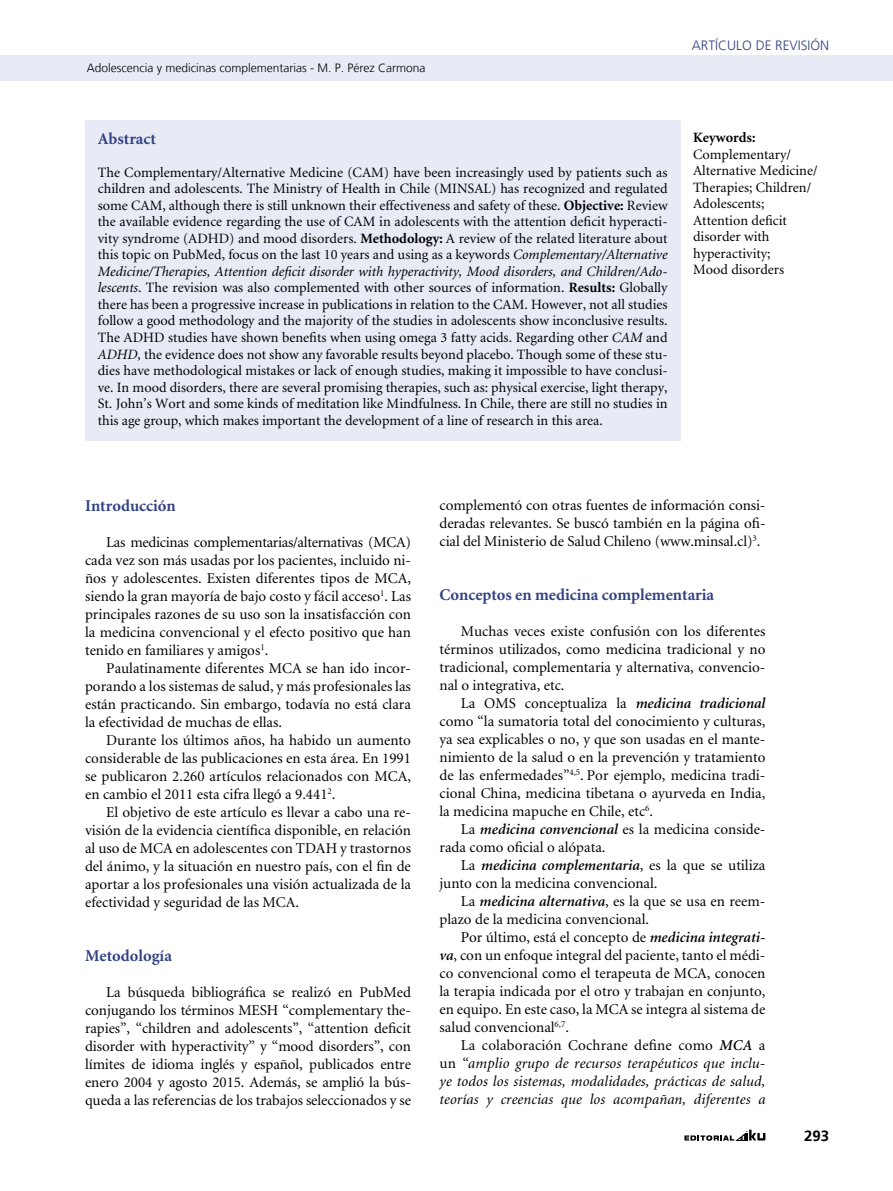
<style>
.page{position:relative;width:893px;height:1191px;background:#fff}
.page>*{position:absolute;margin:0;border:0;box-sizing:border-box;transform-origin:0 0}
.t1{font:700 16.5px "Minion";color:#314282}
.t2{font:15px/18px "Minion";color:#000;text-align:justify}
.t3{font:italic 15px/18px "Minion";letter-spacing:.01em;color:#000;text-align:justify}
.t4{font:700 15px "Frutiger LT";color:#000}
.t5{font:14.25px/16.5px "Minion";color:#000}
.t6{font:700 14.25px "Minion";color:#000}
.t7{font:300 13.5px "Frutiger LT";color:#314282}
.t8{font:300 12px "Frutiger LT";color:#000}
.s1{font-weight:700}
.s2{font-style:italic}
.s3{font-weight:600;font-style:italic}
.s4{font-style:normal}
.s5{font-weight:600}
</style>
<div class="page">
<svg style="left:684px;top:1129px;width:81px;height:11px"></svg>
<div style="left:0;top:55px;width:893px;height:26px;background:#e8eaf6"></div>
<div style="left:85px;top:121px;width:595px;height:320px;background:#e8eaf6"></div>
<p class="t8" style="left:87px;top:61px;width:340px">Adolescencia y medicinas complementarias - M. P. Pérez Carmona</p>
<p class="t1" style="left:98px;top:130px;width:60px">Abstract</p>
<p class="t5" style="left:98px;top:165px;width:571px;text-align:justify">The Complementary/Alternative Medicine (CAM) have been increasingly used by patients such as children and adolescents. The Ministry of Health in Chile (MINSAL) has recognized and regulated some CAM, although there is still unknown their effectiveness and safety of these. <span class="s1">Objective:</span> Review the available evidence regarding the use of CAM in adolescents with the attention deficit hyperacti&shy;vity syndrome (ADHD) and mood disorders. <span class="s1">Methodology:</span> A review of the related literature about this topic on PubMed, focus on the last 10 years and using as a keywords <span class="s2">Complementary/Alternative Medicine/Therapies, Attention deficit disorder with hyperactivity, Mood disorders, and Children/Ado&shy;lescents</span>. The revision was also complemented with other sources of information. <span class="s1">Results:</span> Globally there has been a progressive increase in publications in relation to the CAM. However, not all studies follow a good methodology and the majority of the studies in adolescents show inconclusive results.<br>The ADHD studies have shown benefits when using omega 3 fatty acids. Regarding other <span class="s2">CAM</span> and <span class="s2">ADHD,</span> the evidence does not show any favorable results beyond placebo. Though some of these stu&shy;dies have methodological mistakes or lack of enough studies, making it impossible to have conclusi&shy;ve. In mood disorders, there are several promising therapies, such as: physical exercise, light therapy, St. John’s Wort and some kinds of meditation like Mindfulness. In Chile, there are still no studies in this age group, which makes important the development of a line of research in this area.</p>
<p class="t7" style="left:692px;top:38px;width:36px">artículo</p>
<p class="t7" style="left:756px;top:38px;width:27px">de revisi</p>
<p class="t7" style="left:810px;top:38px;width:20px">ón</p>
<p class="t6" style="left:693px;top:130px;width:64px">Keywords:</p>
<p class="t5" style="left:693px;top:146px;width:126px">Complementary/<br>Alternative Medicine/<br>Therapies; Children/<br>Adolescents;<br>Attention deficit disorder with hyperactivity;<br>Mood disorders</p>
<p class="t1" style="left:85px;top:497px;width:92px">Introducción</p>
<p class="t2" style="left:85px;top:533px;width:327px;text-indent:21px">Las medicinas complementarias/alternativas (MCA) cada vez son más usadas por los pacientes, incluido ni&shy;ños y adolescentes. Existen diferentes tipos de MCA, siendo la gran mayoría de bajo costo y fácil acceso<sup>1</sup>. Las principales razones de su uso son la insatisfacción con la medicina convencional y el efecto positivo que han tenido en familiares y amigos<sup>1</sup>.</p>
<p class="t2" style="left:85px;top:659px;width:327px;text-indent:21px">Paulatinamente diferentes MCA se han ido incor&shy;porando a los sistemas de salud, y más profesionales las están practicando. Sin embargo, todavía no está clara la efectividad de muchas de ellas.</p>
<p class="t2" style="left:85px;top:731px;width:327px;text-indent:21px">Durante los últimos años, ha habido un aumento considerable de las publicaciones en esta área. En 1991 se publicaron 2.260 artículos relacionados con MCA, en cambio el 2011 esta cifra llegó a 9.441<sup>2</sup>.</p>
<p class="t2" style="left:85px;top:803px;width:327px;text-indent:21px">El objetivo de este artículo es llevar a cabo una re&shy;visión de la evidencia científica disponible, en relación al uso de MCA en adolescentes con TDAH y trastornos del ánimo, y la situación en nuestro país, con el fin de aportar a los profesionales una visión actualizada de la efectividad y seguridad de las MCA.</p>
<p class="t1" style="left:85px;top:947px;width:88px">Metodología</p>
<p class="t2" style="left:85px;top:983px;width:327px;text-indent:21px">La búsqueda bibliográfica se realizó en PubMed conjugando los términos MESH “complementary the&shy;rapies”, “children and adolescents”, “attention deficit disorder with hyperactivity” y “mood disorders”, con límites de idioma inglés y español, publicados entre enero 2004 y agosto 2015. Además, se amplió la bús&shy;queda a las referencias de los trabajos seleccionados y se</p>
<p class="t2" style="left:439px;top:496px;width:327px">complementó con otras fuentes de información consi&shy;deradas relevantes. Se buscó también en la página ofi&shy;cial del Ministerio de Salud Chileno (www.minsal.cl)<sup>3</sup>.</p>
<p class="t1" style="left:439px;top:586px;width:276px">Conceptos en medicina complementaria</p>
<p class="t2" style="left:439px;top:622px;width:327px;text-indent:21px">Muchas veces existe confusión con los diferentes términos utilizados, como medicina tradicional y no tradicional, complementaria y alternativa, convencio&shy;nal o integrativa, etc.</p>
<p class="t2" style="left:439px;top:694px;width:327px;text-indent:21px">La OMS conceptualiza la <span class="s3">medicina tradicional </span>como “la sumatoria total del conocimiento y culturas, ya sea explicables o no, y que son usadas en el mante&shy;nimiento de la salud o en la prevención y tratamiento de las enfermedades”<sup>4,5</sup>. Por ejemplo, medicina tradi&shy;cional China, medicina tibetana o ayurveda en India, la medicina mapuche en Chile, etc<sup>6</sup>.</p>
<p class="t2" style="left:439px;top:820px;width:327px;text-indent:21px">La <span class="s3">medicina convencional</span> es la medicina conside&shy;rada como oficial o alópata.</p>
<p class="t2" style="left:439px;top:856px;width:327px;text-indent:21px">La <span class="s3">medicina complementaria</span>, es la que se utiliza junto con la medicina convencional.</p>
<p class="t2" style="left:439px;top:892px;width:327px;text-indent:21px">La <span class="s3">medicina alternativa</span>, es la que se usa en reem&shy;plazo de la medicina convencional.</p>
<p class="t2" style="left:439px;top:928px;width:327px;text-indent:21px">Por último, está el concepto de <span class="s3">medicina integrati&shy;va</span>, con un enfoque integral del paciente, tanto el médi&shy;co convencional como el terapeuta de MCA, conocen la terapia indicada por el otro y trabajan en conjunto, en equipo. En este caso, la MCA se integra al sistema de salud convencional<sup>6,7</sup>.</p>
<p class="t3" style="left:439px;top:1036px;width:327px;text-indent:21px"><span class="s4">La colaboración Cochrane define como</span> <span class="s5">MCA</span> <span class="s4">a un</span> “amplio grupo de recursos terapéuticos que inclu&shy;ye todos los sistemas, modalidades, prácticas de salud, teorías y creencias que los acompañan, diferentes a</p>
<p class="t4" style="left:804px;top:1126px;width:27px">293</p>
</div>
